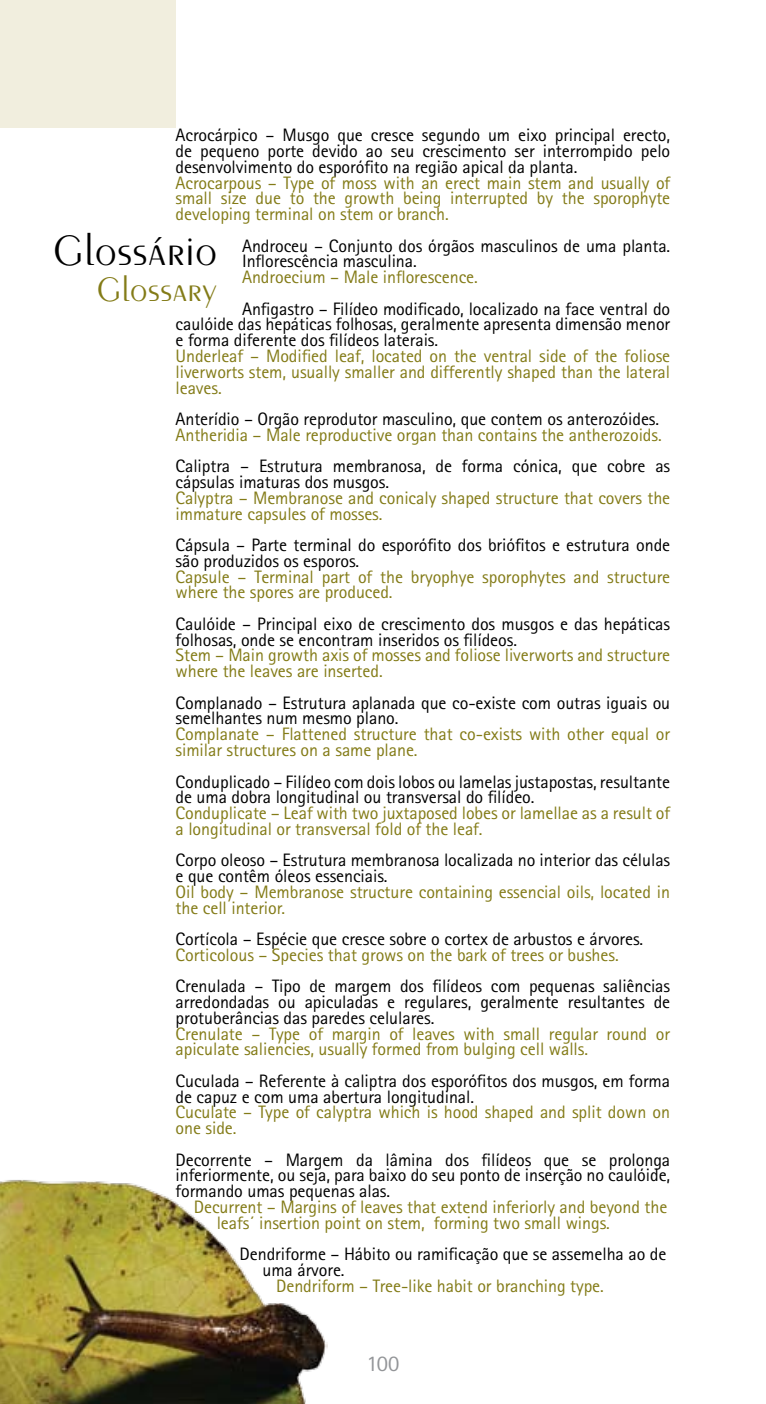
<style>
.page{position:relative;width:766px;height:1404px;background:#fff}
.page>*{position:absolute;margin:0;border:0;box-sizing:border-box;transform-origin:0 0}
.t1{font:300 45px "Peignot";letter-spacing:.025em;color:#000}
.t2{font:300 36px "Peignot";letter-spacing:.025em;color:#837b17}
.t3{font:22.5px "Rotis Sans Serif";color:#939598}
.t4{font:18px/15.8px "Rotis Sans Serif";letter-spacing:-.005em;color:#000}
.t5{font:18px/15.8px "Rotis Sans Serif";letter-spacing:-.005em;color:#837b17}
</style>
<div class="page">
<div style="left:0;top:0;width:175px;height:128px;background:#f1eede"></div>
<img style="left:0;top:1180px;width:327px;height:223px">
<p class="t4" style="left:175px;top:127px;width:496px;text-align:justify">Acrocárpico – Musgo que cresce segundo um eixo principal erecto, de pequeno porte devido ao seu crescimento ser interrompido pelo desenvolvimento do esporófito na região apical da planta.</p>
<p class="t5" style="left:175px;top:174px;width:496px;text-align:justify">Acrocarpous – Type of moss with an erect main stem and usually of small size due to the growth being interrupted by the sporophyte developing terminal on stem or branch.</p>
<p class="t4" style="left:242px;top:237px;width:429px">Androceu – Conjunto dos órgãos masculinos de uma planta.<br>Inflorescência masculina.</p>
<p class="t5" style="left:242px;top:269px;width:237px">Androecium – Male inflorescence.</p>
<p class="t4" style="left:175px;top:300px;width:496px;text-align:justify;text-indent:67px">Anfigastro – Filídeo modificado, localizado na face ventral do caulóide das hepáticas folhosas, geralmente apresenta dimensão menor e forma diferente dos filídeos laterais.</p>
<p class="t5" style="left:175px;top:348px;width:496px;text-align:justify">Underleaf – Modified leaf, located on the ventral side of the foliose liverworts stem, usually smaller and differently shaped than the lateral leaves.</p>
<p class="t4" style="left:175px;top:411px;width:485px">Anterídio – Orgão reprodutor masculino, que contem os anterozóides.</p>
<p class="t5" style="left:175px;top:426px;width:487px">Antheridia – Male reproductive organ than contains the antherozoids.</p>
<p class="t4" style="left:175px;top:458px;width:496px">Caliptra – Estrutura membranosa, de forma cónica, que cobre as cápsulas imaturas dos musgos.</p>
<p class="t5" style="left:175px;top:489px;width:496px">Calyptra – Membranose and conicaly shaped structure that covers the immature capsules of mosses.</p>
<p class="t4" style="left:175px;top:537px;width:496px">Cápsula – Parte terminal do esporófito dos briófitos e estrutura onde são produzidos os esporos.</p>
<p class="t5" style="left:175px;top:568px;width:496px">Capsule – Terminal part of the bryophye sporophytes and structure where the spores are produced.</p>
<p class="t4" style="left:175px;top:615px;width:496px">Caulóide – Principal eixo de crescimento dos musgos e das hepáticas folhosas, onde se encontram inseridos os filídeos.</p>
<p class="t5" style="left:175px;top:647px;width:496px">Stem – Main growth axis of mosses and foliose liverworts and structure where the leaves are inserted.</p>
<p class="t4" style="left:175px;top:694px;width:496px">Complanado – Estrutura aplanada que co-existe com outras iguais ou semelhantes num mesmo plano.</p>
<p class="t5" style="left:175px;top:726px;width:496px">Complanate – Flattened structure that co-exists with other equal or similar structures on a same plane.</p>
<p class="t4" style="left:175px;top:773px;width:496px">Conduplicado – Filídeo com dois lobos ou lamelas justapostas, resultante de uma dobra longitudinal ou transversal do filídeo.</p>
<p class="t5" style="left:175px;top:804px;width:496px">Conduplicate – Leaf with two juxtaposed lobes or lamellae as a result of a longitudinal or transversal fold of the leaf.</p>
<p class="t4" style="left:175px;top:852px;width:496px">Corpo oleoso – Estrutura membranosa localizada no interior das células e que contêm óleos essenciais.</p>
<p class="t5" style="left:175px;top:883px;width:496px">Oil body – Membranose structure containing essencial oils, located in the cell interior.</p>
<p class="t4" style="left:175px;top:930px;width:469px">Cortícola – Espécie que cresce sobre o cortex de arbustos e árvores.</p>
<p class="t5" style="left:175px;top:946px;width:444px">Corticolous – Species that grows on the bark of trees or bushes.</p>
<p class="t4" style="left:175px;top:978px;width:496px;text-align:justify">Crenulada – Tipo de margem dos filídeos com pequenas saliências arredondadas ou apiculadas e regulares, geralmente resultantes de protuberâncias das paredes celulares.</p>
<p class="t5" style="left:175px;top:1025px;width:496px">Crenulate – Type of margin of leaves with small regular round or apiculate saliencies, usually formed from bulging cell walls.</p>
<p class="t4" style="left:175px;top:1072px;width:496px">Cuculada – Referente à caliptra dos esporófitos dos musgos, em forma de capuz e com uma abertura longitudinal.</p>
<p class="t5" style="left:175px;top:1104px;width:496px">Cuculate – Type of calyptra which is hood shaped and split down on one side.</p>
<p class="t4" style="left:175px;top:1151px;width:496px;text-align:justify">Decorrente – Margem da lâmina dos filídeos que se prolonga inferiormente, ou seja, para baixo do seu ponto de inserção no caulóide, formando umas pequenas alas.</p>
<p class="t5" style="left:217px;top:1198px;width:452px;text-indent:-23px">Decurrent – Margins of leaves that extend inferiorly and beyond the leafs´ insertion point on stem, forming two small wings.</p>
<p class="t4" style="left:262px;top:1245px;width:405px;text-indent:-23px">Dendriforme – Hábito ou ramificação que se assemelha ao de uma árvore.</p>
<p class="t5" style="left:276px;top:1277px;width:329px">Dendriform – Tree-like habit or branching type.</p>
<h1 class="t1" style="left:53px;top:225px;width:165px">Glossário</h1>
<h2 class="t2" style="left:97px;top:269px;width:121px">Glossary</h2>
<p class="t3" style="left:366px;top:1349px;width:34px">100</p>
</div>
